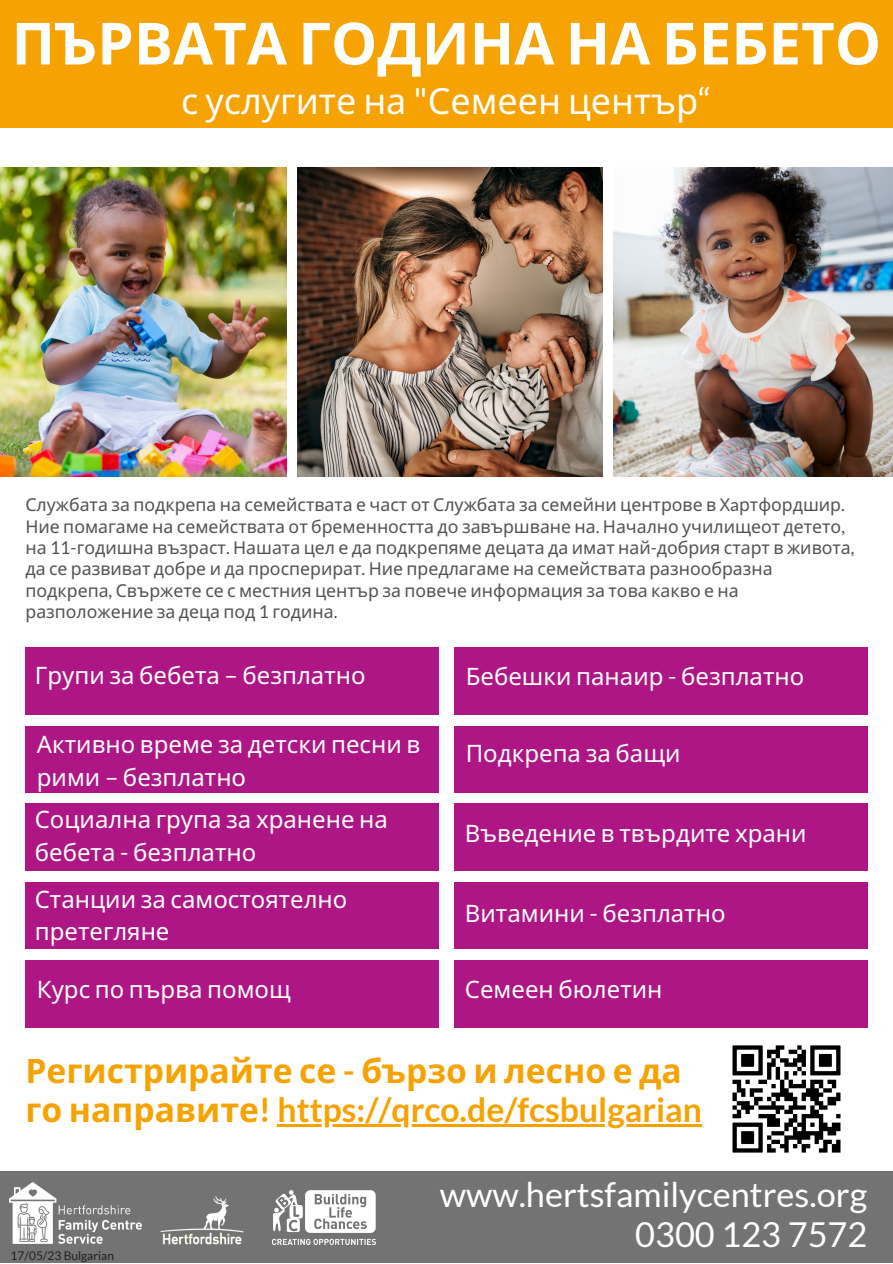
<style>
.page{position:relative;width:893px;height:1264px;background:#fff}
.page>*{position:absolute;margin:0;border:0;box-sizing:border-box;transform-origin:0 0}
.t1{font:700 58.2px "Noto Sans";color:#fff}
.t2{font:36px "Noto Sans";color:#fff}
.t3{font:34.35px "Lato";color:#fff}
.t4{font:700 33.6px/39.3px "Noto Sans";color:#f6a200}
.t5{font:24px/32.5px "Noto Sans";color:#fff}
.t6{font:17.7px/21.3px "Noto Sans";color:#535251}
.t7{font:12px "Lato";color:#231f20}
.s1{font-family:"Lato"}
</style>
<div class="page">
<div style="left:0;top:0;width:892px;height:128px;background:#f6a200"></div>
<img style="left:0;top:167px;width:286px;height:309px">
<img style="left:298px;top:167px;width:304px;height:309px">
<img style="left:613px;top:167px;width:279px;height:309px">
<div style="left:25px;top:647px;width:414px;height:68px;background:#af1685"></div>
<div style="left:25px;top:726px;width:414px;height:66px;background:#af1685"></div>
<div style="left:25px;top:803px;width:414px;height:68px;background:#af1685"></div>
<div style="left:25px;top:882px;width:414px;height:66px;background:#af1685"></div>
<div style="left:25px;top:960px;width:414px;height:67px;background:#af1685"></div>
<div style="left:454px;top:647px;width:414px;height:68px;background:#af1685"></div>
<div style="left:454px;top:726px;width:414px;height:66px;background:#af1685"></div>
<div style="left:454px;top:803px;width:414px;height:68px;background:#af1685"></div>
<div style="left:454px;top:882px;width:414px;height:66px;background:#af1685"></div>
<div style="left:454px;top:960px;width:414px;height:67px;background:#af1685"></div>
<div style="left:0;top:1170px;width:892px;height:92px;background:#737373"></div>
<img style="left:10px;top:1182px;width:131px;height:61px">
<img style="left:160px;top:1196px;width:84px;height:49px">
<img style="left:272px;top:1190px;width:104px;height:54px">
<img style="left:732px;top:1045px;width:109px;height:108px">
<hr style="left:277px;top:1124px;width:425px;height:2px;background:#f6a200">
<p class="t1" style="left:12px;top:2px;width:871px">ПЪРВАТА ГОДИНА НА БЕБЕТО</p>
<p class="t2" style="left:181px;top:75px;width:531px">с услугите на <span class="s1">"</span>Семеен център<span class="s1">“</span></p>
<p class="t6" style="left:25px;top:494px;width:830px">Службата за подкрепа на семействата е част от Службата за семейни центрове в Х<span class="s1">a</span>ртфордшир<span class="s1">.<br></span>Ние помагаме на семействата от бременността до завършване на<span class="s1">.</span> Начално училищеот детето<span class="s1">, </span>на <span class="s1">11-</span>годишна възраст<span class="s1">.</span> Нашата цел е да подкрепяме децата да имат най<span class="s1">-</span>добрия старт в живота<span class="s1">, </span>да се развиват добре и да просперират<span class="s1">.</span> Ние предлагаме на семействата разнообразна подкрепа<span class="s1">,</span> Свържете се с местния център за повече информация за това какво е на разположение за деца под <span class="s1">1</span> година<span class="s1">.</span></p>
<p class="t5" style="left:35px;top:658px;width:332px">Групи за бебета <span class="s1">–</span> безплатно</p>
<p class="t5" style="left:37px;top:727px;width:385px">Активно време за детски песни в рими <span class="s1">–</span> безплатно</p>
<p class="t5" style="left:35px;top:802px;width:354px">Социална група за хранене на бебета <span class="s1">-</span> безплатно</p>
<p class="t5" style="left:35px;top:882px;width:314px">Станции за самостоятелно</p>
<p class="t5" style="left:35px;top:914px;width:136px">претегляне</p>
<p class="t5" style="left:37px;top:972px;width:255px">Курс по първа помощ</p>
<p class="t5" style="left:465px;top:659px;width:340px">Бебешки панаир <span class="s1">-</span> безплатно</p>
<p class="t5" style="left:465px;top:736px;width:216px">Подкрепа за бащи</p>
<p class="t5" style="left:465px;top:816px;width:343px">Въведение в твърдите храни</p>
<p class="t5" style="left:465px;top:896px;width:262px">Витамини <span class="s1">-</span> безплатно</p>
<p class="t5" style="left:465px;top:972px;width:199px">Семеен бюлетин</p>
<p class="t4" style="left:25px;top:1050px;width:678px">Регистрирайте се <span class="s1">-</span> бързо и лесно е да го направите<span class="s1">! https://qrco.de/fcsbulgarian</span></p>
<p class="t3" style="left:440px;top:1172px;width:429px">www.hertsfamilycentres.org</p>
<p class="t7" style="left:11px;top:1247px;width:105px">17/05/23 Bulgarian</p>
<p class="t3" style="left:635px;top:1213px;width:234px">0300 123 7572</p>
</div>
